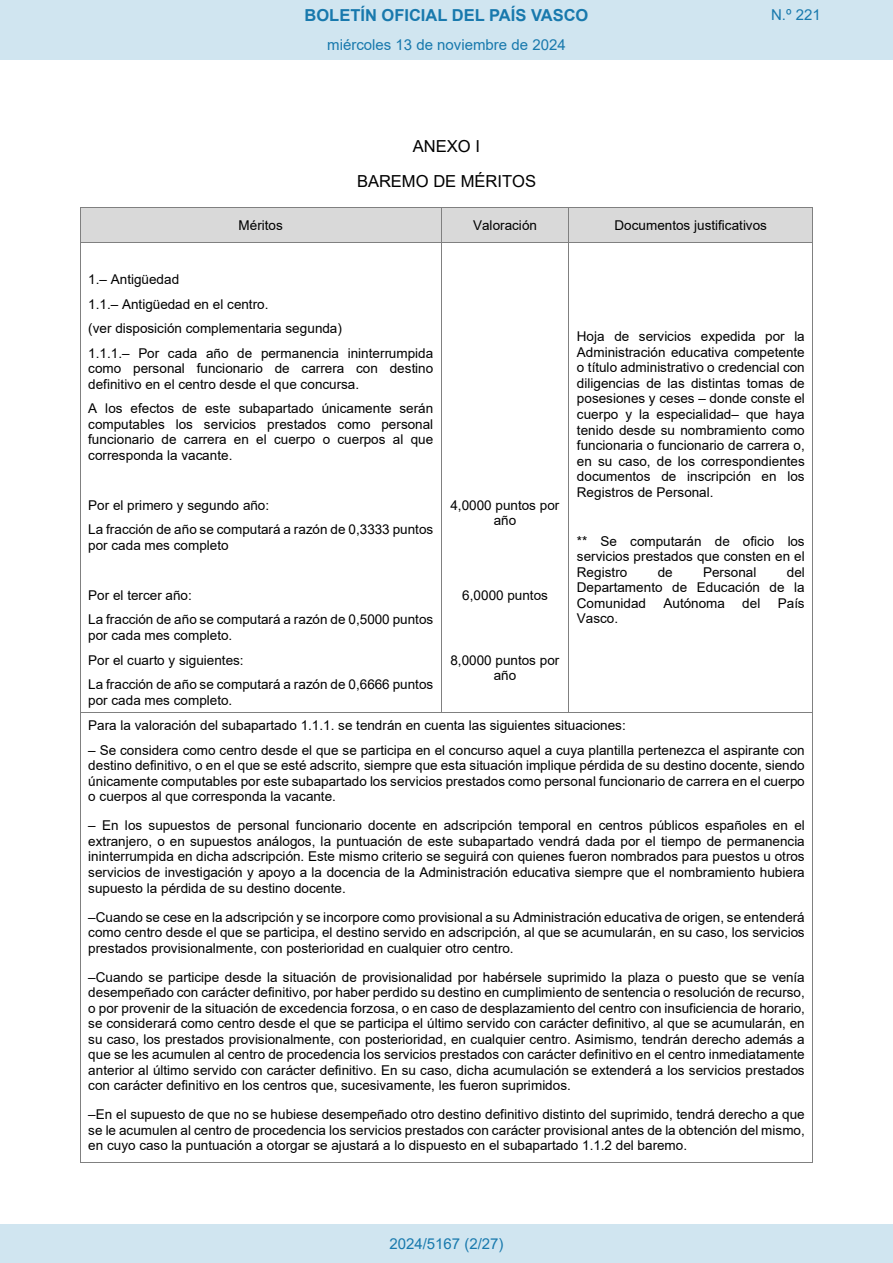
<style>
.page{position:relative;width:893px;height:1263px;background:#fff}
.page>*{position:absolute;margin:0;border:0;box-sizing:border-box;transform-origin:0 0}
.t1{font:700 16.5px "Arial";color:#1879ad}
.t2{font:16.5px/35.4px "Arial";letter-spacing:-.005em;color:#000;text-align:center}
.Paginacion_Centro{font:15px "Arial";color:#1879ad}
.t3{font:13.5px/15.5px "Arial";letter-spacing:.005em;color:#000;text-align:justify}
</style>
<div class="page">
<div style="left:80px;top:208px;width:361px;height:34px;background:#d9d9d9"></div>
<div style="left:442px;top:208px;width:126px;height:34px;background:#d9d9d9"></div>
<div style="left:569px;top:208px;width:243px;height:34px;background:#d9d9d9"></div>
<hr style="left:80px;top:207px;width:361px;height:1px;background:#808080">
<hr style="left:442px;top:207px;width:126px;height:1px;background:#808080">
<hr style="left:569px;top:207px;width:243px;height:1px;background:#808080">
<hr style="left:80px;top:208px;width:1px;height:34px;background:#808080">
<hr style="left:441px;top:208px;width:1px;height:34px;background:#808080">
<hr style="left:568px;top:208px;width:1px;height:34px;background:#808080">
<hr style="left:812px;top:208px;width:1px;height:34px;background:#808080">
<hr style="left:80px;top:242px;width:361px;height:1px;background:#808080">
<hr style="left:442px;top:242px;width:126px;height:1px;background:#808080">
<hr style="left:569px;top:242px;width:243px;height:1px;background:#808080">
<hr style="left:80px;top:242px;width:1px;height:250px;background:#808080">
<hr style="left:441px;top:242px;width:1px;height:250px;background:#808080">
<hr style="left:568px;top:242px;width:1px;height:250px;background:#808080">
<hr style="left:812px;top:242px;width:1px;height:250px;background:#808080">
<hr style="left:80px;top:492px;width:1px;height:90px;background:#808080">
<hr style="left:441px;top:492px;width:1px;height:90px;background:#808080">
<hr style="left:568px;top:492px;width:1px;height:90px;background:#808080">
<hr style="left:812px;top:492px;width:1px;height:90px;background:#808080">
<hr style="left:80px;top:582px;width:1px;height:65px;background:#808080">
<hr style="left:441px;top:582px;width:1px;height:65px;background:#808080">
<hr style="left:568px;top:582px;width:1px;height:65px;background:#808080">
<hr style="left:812px;top:582px;width:1px;height:65px;background:#808080">
<hr style="left:80px;top:648px;width:1px;height:64px;background:#808080">
<hr style="left:441px;top:648px;width:1px;height:64px;background:#808080">
<hr style="left:568px;top:648px;width:1px;height:64px;background:#808080">
<hr style="left:812px;top:648px;width:1px;height:64px;background:#808080">
<hr style="left:80px;top:712px;width:361px;height:1px;background:#808080">
<hr style="left:442px;top:712px;width:126px;height:1px;background:#808080">
<hr style="left:569px;top:712px;width:243px;height:1px;background:#808080">
<hr style="left:80px;top:713px;width:1px;height:449px;background:#808080">
<hr style="left:80px;top:1162px;width:732px;height:1px;background:#808080">
<hr style="left:812px;top:713px;width:1px;height:449px;background:#808080">
<div style="left:0;top:0;width:893px;height:60px;background:#d0e5f0"></div>
<div style="left:0;top:1225px;width:893px;height:38px;background:#d0e5f0"></div>
<p class="t1" style="left:305px;top:3px;width:285px">BOLETÍN OFICIAL DEL PAÍS VASCO</p>
<p class="Paginacion_Centro" style="left:771px;top:5px;width:51px">N.º 221</p>
<p class="Paginacion_Centro" style="left:327px;top:35px;width:240px">miércoles 13 de noviembre de 2024</p>
<p class="t2" style="left:357px;top:128px;width:180px">ANEXO I<br>BAREMO DE MÉRITOS</p>
<p class="t3" style="left:238px;top:217px;width:46px">Méritos</p>
<p class="t3" style="left:473px;top:217px;width:65px">Valoración</p>
<p class="t3" style="left:614px;top:217px;width:154px">Documentos justificativos</p>
<p class="t3" style="left:88px;top:267px;width:347px;line-height:24.5px;text-align:left">1.– Antigüedad<br>1.1.– Antigüedad en el centro.<br>(ver disposición complementaria segunda)<br>1.1.1.– Por cada año de permanencia ininterrumpida</p>
<p class="t3" style="left:88px;top:361px;width:346px">como personal funcionario de carrera con destino definitivo en el centro desde el que concursa.</p>
<p class="t3" style="left:88px;top:401px;width:347px">A los efectos de este subapartado únicamente serán computables los servicios prestados como personal funcionario de carrera en el cuerpo o cuerpos al que corresponda la vacante.</p>
<p class="t3" style="left:88px;top:493px;width:346px;line-height:24.5px">Por el primero y segundo año:<br>La fracción de año se computará a razón de 0,3333 puntos</p>
<p class="t3" style="left:88px;top:537px;width:142px">por cada mes completo</p>
<p class="t3" style="left:88px;top:583px;width:346px;line-height:24.5px">Por el tercer año:<br>La fracción de año se computará a razón de 0,5000 puntos</p>
<p class="t3" style="left:88px;top:627px;width:146px">por cada mes completo.</p>
<p class="t3" style="left:450px;top:497px;width:111px;text-align:center">4,0000 puntos por año</p>
<p class="t3" style="left:462px;top:587px;width:87px">6,0000 puntos</p>
<p class="t3" style="left:577px;top:329px;width:229px">Hoja de servicios expedida por la Administración educativa competente o título administrativo o credencial con diligencias de las distintas tomas de posesiones y ceses – donde conste el cuerpo y la especialidad– que haya tenido desde su nombramiento como funcionaria o funcionario de carrera o, en su caso, de los correspondientes documentos de inscripción en los Registros de Personal.</p>
<p class="t3" style="left:577px;top:533px;width:229px">** Se computarán de oficio los servicios prestados que consten en el Registro</p>
<p class="t3" style="left:577px;top:564px;width:229px;text-indent:210px">del Departamento de Educación de la Comunidad</p>
<p class="t3" style="left:658px;top:564px;width:17px">de</p>
<p class="t3" style="left:703px;top:564px;width:55px">Personal</p>
<p class="t3" style="left:663px;top:595px;width:63px">Autónoma</p>
<p class="t3" style="left:742px;top:595px;width:20px">del</p>
<p class="t3" style="left:778px;top:595px;width:28px">País</p>
<p class="t3" style="left:577px;top:611px;width:43px">Vasco.</p>
<p class="t3" style="left:450px;top:652px;width:111px;text-align:center">8,0000 puntos por año</p>
<p class="t3" style="left:88px;top:717px;width:539px">Para la valoración del subapartado 1.1.1. se tendrán en cuenta las siguientes situaciones:</p>
<p class="t3" style="left:88px;top:742px;width:718px">– Se considera como centro desde el que se participa en el concurso aquel a cuya plantilla pertenezca el aspirante con destino definitivo, o en el que se esté adscrito, siempre que esta situación implique pérdida de su destino docente, siendo únicamente computables por este subapartado los servicios prestados como personal funcionario de carrera en el cuerpo o cuerpos al que corresponda la vacante.</p>
<p class="t3" style="left:88px;top:818px;width:718px">– En los supuestos de personal funcionario docente en adscripción temporal en centros públicos españoles en el extranjero, o en supuestos análogos, la puntuación de este subapartado vendrá dada por el tiempo de permanencia ininterrumpida en dicha adscripción. Este mismo criterio se seguirá con quienes fueron nombrados para puestos u otros servicios de investigación y apoyo a la docencia de la Administración educativa siempre que el nombramiento hubiera supuesto la pérdida de su destino docente.</p>
<p class="t3" style="left:88px;top:909px;width:718px">–Cuando se cese en la adscripción y se incorpore como provisional a su Administración educativa de origen, se entenderá como centro desde el que se participa, el destino servido en adscripción, al que se acumularán, en su caso, los servicios prestados provisionalmente, con posterioridad en cualquier otro centro.</p>
<p class="t3" style="left:88px;top:969px;width:718px">–Cuando se participe desde la situación de provisionalidad por habérsele suprimido la plaza o puesto que se venía desempeñado con carácter definitivo, por haber perdido su destino en cumplimiento de sentencia o resolución de recurso, o por provenir de la situación de excedencia forzosa, o en caso de desplazamiento del centro con insuficiencia de horario, se considerará como centro desde el que se participa el último servido con carácter definitivo, al que se acumularán, en su caso, los prestados provisionalmente, con posterioridad, en cualquier centro. Asimismo, tendrán derecho además a que se les acumulen al centro de procedencia los servicios prestados con carácter definitivo en el centro inmediatamente anterior al último servido con carácter definitivo. En su caso, dicha acumulación se extenderá a los servicios prestados con carácter definitivo en los centros que, sucesivamente, les fueron suprimidos.</p>
<p class="t3" style="left:88px;top:1107px;width:718px">–En el supuesto de que no se hubiese desempeñado otro destino definitivo distinto del suprimido, tendrá derecho a que se le acumulen al centro de procedencia los servicios prestados con carácter provisional antes de la obtención del mismo, en cuyo caso la puntuación a otorgar se ajustará a lo dispuesto en el subapartado 1.1.2 del baremo.</p>
<p class="t3" style="left:88px;top:648px;width:346px;line-height:24.5px">Por el cuarto y siguientes:<br>La fracción de año se computará a razón de 0,6666 puntos</p>
<p class="t3" style="left:88px;top:692px;width:146px">por cada mes completo.</p>
<p class="Paginacion_Centro" style="left:389px;top:1234px;width:116px">2024/5167 (2/27)</p>
</div>
